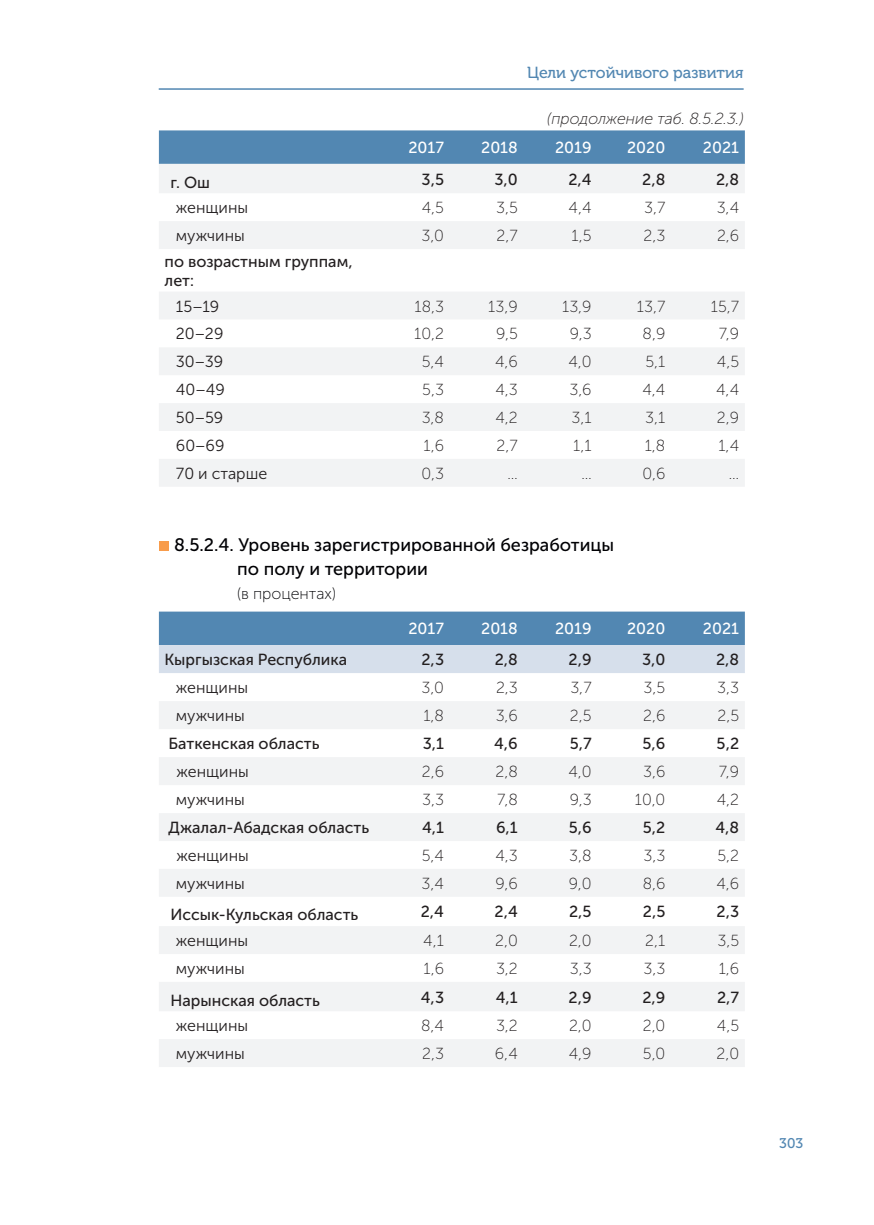
<style>
.page{position:relative;width:874px;height:1225px;background:#fff}
.page>*{position:absolute;margin:0;border:0;box-sizing:border-box;transform-origin:0 0}
.t1{font:18px "Museo Sans Cyrl 500";color:#010104}
.t2{font:16px "Museo Sans Cyrl 100";color:#231f20}
.t3{font:16px/19.2px "Museo Sans Cyrl 500";color:#231f20}
.t4{font:16px "Museo Sans Cyrl 300";color:#231f20}
.t5{font:16px "Museo Sans Cyrl 500";color:#fff}
.t6{font:italic 16px "Museo Sans Cyrl 100";color:#231f20}
.t7{font:16px "Museo Cyrl 500";color:#5287b2}
.t8{font:16px "Museo Sans Cyrl 100";color:#010104}
.t9{font:14px "Museo Cyrl 500";color:#5287b2}
</style>
<div class="page">
<hr style="left:159px;top:88px;width:584px;height:2px;background:#5287b2">
<div style="left:159px;top:130px;width:585px;height:34px;background:#5287b2"></div>
<svg style="left:159px;top:164px;width:585px;height:322px;fill:#f2f3f4"></svg>
<div style="left:159px;top:541px;width:9px;height:9px;background:#f89c4b"></div>
<svg style="left:159px;top:611px;width:585px;height:62px;background:#8fafcc"></svg>
<svg style="left:159px;top:701px;width:585px;height:366px;fill:#f2f3f4"></svg>
<p class="t7" style="left:527px;top:64px;width:217px">Цели устойчивого развития</p>
<p class="t6" style="left:547px;top:110px;width:198px">(продолжение таб. 8.5.2.3.)</p>
<p class="t5" style="left:408px;top:139px;width:37px">2017</p>
<p class="t5" style="left:481px;top:139px;width:38px">2018</p>
<p class="t5" style="left:554px;top:139px;width:38px">2019</p>
<p class="t5" style="left:626px;top:139px;width:40px">2020</p>
<p class="t5" style="left:702px;top:139px;width:38px">2021</p>
<p class="t3" style="left:170px;top:172px;width:41px">г. Ош</p>
<p class="t3" style="left:421px;top:169px;width:24px">3,5</p>
<p class="t3" style="left:494px;top:169px;width:25px">3,0</p>
<p class="t3" style="left:568px;top:169px;width:25px">2,4</p>
<p class="t3" style="left:642px;top:169px;width:25px">2,8</p>
<p class="t3" style="left:715px;top:169px;width:25px">2,8</p>
<p class="t4" style="left:176px;top:199px;width:74px">женщины</p>
<p class="t2" style="left:421px;top:199px;width:24px">4,5</p>
<p class="t2" style="left:496px;top:199px;width:23px">3,5</p>
<p class="t2" style="left:568px;top:199px;width:25px">4,4</p>
<p class="t2" style="left:643px;top:199px;width:23px">3,7</p>
<p class="t2" style="left:716px;top:199px;width:24px">3,4</p>
<p class="t4" style="left:176px;top:227px;width:70px">мужчины</p>
<p class="t2" style="left:421px;top:227px;width:24px">3,0</p>
<p class="t2" style="left:496px;top:227px;width:23px">2,7</p>
<p class="t2" style="left:571px;top:227px;width:22px">1,5</p>
<p class="t2" style="left:643px;top:227px;width:23px">2,3</p>
<p class="t2" style="left:716px;top:227px;width:24px">2,6</p>
<p class="t3" style="left:164px;top:252px;width:189px">по возрастным группам, лет:</p>
<p class="t4" style="left:176px;top:297px;width:45px">15–19</p>
<p class="t2" style="left:414px;top:297px;width:31px">18,3</p>
<p class="t2" style="left:488px;top:297px;width:31px">13,9</p>
<p class="t2" style="left:562px;top:297px;width:31px">13,9</p>
<p class="t2" style="left:636px;top:297px;width:30px">13,7</p>
<p class="t2" style="left:710px;top:297px;width:30px">15,7</p>
<p class="t4" style="left:176px;top:325px;width:49px">20–29</p>
<p class="t2" style="left:414px;top:325px;width:31px">10,2</p>
<p class="t2" style="left:495px;top:325px;width:23px">9,5</p>
<p class="t2" style="left:569px;top:325px;width:23px">9,3</p>
<p class="t2" style="left:642px;top:325px;width:24px">8,9</p>
<p class="t2" style="left:718px;top:325px;width:22px">7,9</p>
<p class="t4" style="left:176px;top:353px;width:49px">30–39</p>
<p class="t2" style="left:421px;top:353px;width:24px">5,4</p>
<p class="t2" style="left:495px;top:353px;width:24px">4,6</p>
<p class="t2" style="left:568px;top:353px;width:25px">4,0</p>
<p class="t2" style="left:645px;top:353px;width:22px">5,1</p>
<p class="t2" style="left:716px;top:353px;width:24px">4,5</p>
<p class="t4" style="left:176px;top:381px;width:50px">40–49</p>
<p class="t2" style="left:422px;top:381px;width:23px">5,3</p>
<p class="t2" style="left:495px;top:381px;width:24px">4,3</p>
<p class="t2" style="left:569px;top:381px;width:24px">3,6</p>
<p class="t2" style="left:642px;top:381px;width:25px">4,4</p>
<p class="t2" style="left:715px;top:381px;width:25px">4,4</p>
<p class="t4" style="left:176px;top:409px;width:49px">50–59</p>
<p class="t2" style="left:421px;top:409px;width:24px">3,8</p>
<p class="t2" style="left:495px;top:409px;width:24px">4,2</p>
<p class="t2" style="left:571px;top:409px;width:22px">3,1</p>
<p class="t2" style="left:645px;top:409px;width:22px">3,1</p>
<p class="t2" style="left:716px;top:409px;width:24px">2,9</p>
<p class="t4" style="left:176px;top:437px;width:50px">60–69</p>
<p class="t2" style="left:423px;top:437px;width:22px">1,6</p>
<p class="t2" style="left:496px;top:437px;width:23px">2,7</p>
<p class="t2" style="left:573px;top:437px;width:20px">1,1</p>
<p class="t2" style="left:644px;top:437px;width:22px">1,8</p>
<p class="t2" style="left:718px;top:437px;width:22px">1,4</p>
<p class="t4" style="left:176px;top:465px;width:93px">70 и старше</p>
<p class="t2" style="left:421px;top:465px;width:24px">0,3</p>
<p class="t2" style="left:507px;top:465px;width:12px">…</p>
<p class="t2" style="left:581px;top:465px;width:12px">…</p>
<p class="t2" style="left:642px;top:465px;width:24px">0,6</p>
<p class="t2" style="left:728px;top:465px;width:12px">…</p>
<p class="t1" style="left:174px;top:534px;width:441px">8.5.2.4. Уровень зарегистрированной безработицы</p>
<p class="t1" style="left:237px;top:558px;width:192px">по полу и территории</p>
<p class="t8" style="left:237px;top:584px;width:100px">(в процентах)</p>
<p class="t5" style="left:408px;top:620px;width:37px">2017</p>
<p class="t5" style="left:481px;top:620px;width:38px">2018</p>
<p class="t5" style="left:554px;top:620px;width:38px">2019</p>
<p class="t5" style="left:626px;top:620px;width:40px">2020</p>
<p class="t5" style="left:702px;top:620px;width:38px">2021</p>
<p class="t3" style="left:164px;top:650px;width:184px">Кыргызская Республика</p>
<p class="t3" style="left:421px;top:650px;width:24px">2,3</p>
<p class="t3" style="left:494px;top:650px;width:25px">2,8</p>
<p class="t3" style="left:568px;top:650px;width:25px">2,9</p>
<p class="t3" style="left:641px;top:650px;width:25px">3,0</p>
<p class="t3" style="left:715px;top:650px;width:25px">2,8</p>
<p class="t4" style="left:176px;top:679px;width:74px">женщины</p>
<p class="t2" style="left:421px;top:679px;width:24px">3,0</p>
<p class="t2" style="left:495px;top:679px;width:23px">2,3</p>
<p class="t2" style="left:570px;top:679px;width:23px">3,7</p>
<p class="t2" style="left:643px;top:679px;width:23px">3,5</p>
<p class="t2" style="left:717px;top:679px;width:23px">3,3</p>
<p class="t4" style="left:176px;top:707px;width:70px">мужчины</p>
<p class="t2" style="left:423px;top:707px;width:22px">1,8</p>
<p class="t2" style="left:495px;top:707px;width:24px">3,6</p>
<p class="t2" style="left:569px;top:707px;width:23px">2,5</p>
<p class="t2" style="left:643px;top:707px;width:24px">2,6</p>
<p class="t2" style="left:717px;top:707px;width:23px">2,5</p>
<p class="t3" style="left:168px;top:734px;width:152px">Баткенская область</p>
<p class="t3" style="left:422px;top:734px;width:23px">3,1</p>
<p class="t3" style="left:494px;top:734px;width:25px">4,6</p>
<p class="t3" style="left:569px;top:734px;width:23px">5,7</p>
<p class="t3" style="left:642px;top:734px;width:24px">5,6</p>
<p class="t3" style="left:716px;top:734px;width:24px">5,2</p>
<p class="t4" style="left:176px;top:763px;width:74px">женщины</p>
<p class="t2" style="left:422px;top:763px;width:24px">2,6</p>
<p class="t2" style="left:495px;top:763px;width:24px">2,8</p>
<p class="t2" style="left:568px;top:763px;width:25px">4,0</p>
<p class="t2" style="left:643px;top:763px;width:24px">3,6</p>
<p class="t2" style="left:718px;top:763px;width:22px">7,9</p>
<p class="t4" style="left:176px;top:791px;width:70px">мужчины</p>
<p class="t2" style="left:422px;top:791px;width:23px">3,3</p>
<p class="t2" style="left:497px;top:791px;width:22px">7,8</p>
<p class="t2" style="left:569px;top:791px;width:23px">9,3</p>
<p class="t2" style="left:634px;top:791px;width:32px">10,0</p>
<p class="t2" style="left:716px;top:791px;width:24px">4,2</p>
<p class="t3" style="left:168px;top:818px;width:202px">Джалал-Абадская область</p>
<p class="t3" style="left:422px;top:818px;width:24px">4,1</p>
<p class="t3" style="left:496px;top:818px;width:23px">6,1</p>
<p class="t3" style="left:568px;top:818px;width:24px">5,6</p>
<p class="t3" style="left:642px;top:818px;width:24px">5,2</p>
<p class="t3" style="left:715px;top:818px;width:25px">4,8</p>
<p class="t4" style="left:176px;top:847px;width:74px">женщины</p>
<p class="t2" style="left:421px;top:847px;width:24px">5,4</p>
<p class="t2" style="left:495px;top:847px;width:24px">4,3</p>
<p class="t2" style="left:569px;top:847px;width:24px">3,8</p>
<p class="t2" style="left:643px;top:847px;width:23px">3,3</p>
<p class="t2" style="left:717px;top:847px;width:23px">5,2</p>
<p class="t4" style="left:176px;top:874px;width:70px">мужчины</p>
<p class="t2" style="left:421px;top:875px;width:24px">3,4</p>
<p class="t2" style="left:495px;top:875px;width:24px">9,6</p>
<p class="t2" style="left:568px;top:875px;width:24px">9,0</p>
<p class="t2" style="left:642px;top:875px;width:24px">8,6</p>
<p class="t2" style="left:716px;top:875px;width:24px">4,6</p>
<p class="t3" style="left:170px;top:905px;width:189px">Иссык-Кульская область</p>
<p class="t3" style="left:420px;top:902px;width:25px">2,4</p>
<p class="t3" style="left:494px;top:902px;width:25px">2,4</p>
<p class="t3" style="left:568px;top:902px;width:24px">2,5</p>
<p class="t3" style="left:642px;top:902px;width:24px">2,5</p>
<p class="t3" style="left:716px;top:902px;width:24px">2,3</p>
<p class="t4" style="left:176px;top:932px;width:74px">женщины</p>
<p class="t2" style="left:423px;top:932px;width:22px">4,1</p>
<p class="t2" style="left:495px;top:932px;width:24px">2,0</p>
<p class="t2" style="left:568px;top:932px;width:24px">2,0</p>
<p class="t2" style="left:645px;top:932px;width:22px">2,1</p>
<p class="t2" style="left:717px;top:932px;width:23px">3,5</p>
<p class="t4" style="left:176px;top:959px;width:70px">мужчины</p>
<p class="t2" style="left:423px;top:960px;width:22px">1,6</p>
<p class="t2" style="left:495px;top:960px;width:23px">3,2</p>
<p class="t2" style="left:569px;top:960px;width:23px">3,3</p>
<p class="t2" style="left:643px;top:960px;width:23px">3,3</p>
<p class="t2" style="left:718px;top:960px;width:22px">1,6</p>
<p class="t3" style="left:170px;top:990px;width:151px">Нарынская область</p>
<p class="t3" style="left:420px;top:987px;width:25px">4,3</p>
<p class="t3" style="left:495px;top:987px;width:24px">4,1</p>
<p class="t3" style="left:568px;top:987px;width:25px">2,9</p>
<p class="t3" style="left:642px;top:987px;width:25px">2,9</p>
<p class="t3" style="left:716px;top:987px;width:24px">2,7</p>
<p class="t4" style="left:176px;top:1017px;width:74px">женщины</p>
<p class="t2" style="left:421px;top:1017px;width:24px">8,4</p>
<p class="t2" style="left:495px;top:1017px;width:23px">3,2</p>
<p class="t2" style="left:568px;top:1017px;width:24px">2,0</p>
<p class="t2" style="left:642px;top:1017px;width:24px">2,0</p>
<p class="t2" style="left:716px;top:1017px;width:24px">4,5</p>
<p class="t4" style="left:176px;top:1045px;width:70px">мужчины</p>
<p class="t2" style="left:422px;top:1045px;width:23px">2,3</p>
<p class="t2" style="left:494px;top:1045px;width:24px">6,4</p>
<p class="t2" style="left:568px;top:1045px;width:24px">4,9</p>
<p class="t2" style="left:642px;top:1045px;width:24px">5,0</p>
<p class="t2" style="left:716px;top:1045px;width:24px">2,0</p>
<p class="t9" style="left:778px;top:1135px;width:25px">303</p>
</div>
